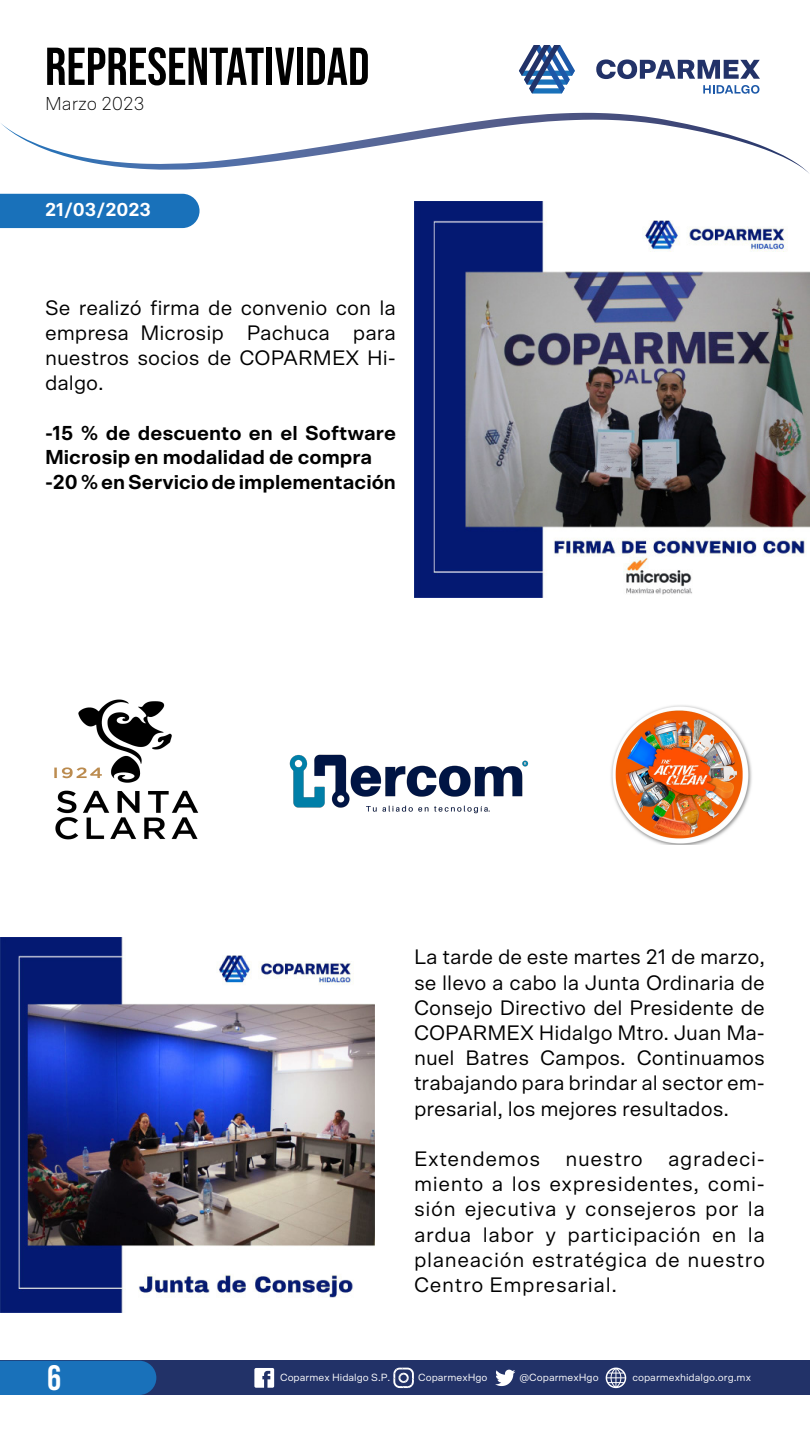
<style>
.page{position:relative;width:810px;height:1440px;background:#fff}
.page>*{position:absolute;margin:0;border:0;box-sizing:border-box;transform-origin:0 0}
.t1{font:53.25px "Bebas Neue";color:#000}
.t2{font:35.25px "Bebas Neue";color:#fff}
.t3{font:21px/25.2px "Scto Grotesk A";color:#000;text-align:justify}
.t4{font:700 20.25px/24.3px "Scto Grotesk A";color:#000}
.t5{font:700 18.75px "Scto Grotesk A";color:#fff}
.t6{font:100 18.75px "Scto Grotesk A";color:#000}
.t7{font:10.5px "Scto Grotesk A";color:#fff}
</style>
<div class="page">
<div style="left:0;top:1361px;width:810px;height:34px;background:#223268"></div>
<div style="left:0;top:1361px;width:156px;height:34px;background:#1971ba"></div>
<svg style="left:393px;top:1368px;width:21px;height:20px"></svg>
<svg style="left:254px;top:1368px;width:20px;height:20px"></svg>
<svg style="left:495px;top:1370px;width:20px;height:16px"></svg>
<svg style="left:606px;top:1368px;width:20px;height:20px"></svg>
<svg style="left:1px;top:113px;width:808px;height:60px"></svg>
<svg style="left:519px;top:45px;width:56px;height:49px"></svg>
<svg style="left:596px;top:59px;width:164px;height:20px"></svg>
<svg style="left:703px;top:85px;width:56px;height:9px"></svg>
<div style="left:0;top:194px;width:200px;height:34px;background:#1971ba"></div>
<img style="left:414px;top:201px;width:396px;height:396px">
<img style="left:0;top:938px;width:375px;height:375px">
<img style="left:54px;top:699px;width:145px;height:141px">
<img style="left:611px;top:705px;width:141px;height:139px">
<img style="left:254px;top:754px;width:275px;height:185px">
<p class="t1" style="left:45px;top:36px;width:326px">REPRESENTATIVIDAD</p>
<p class="t6" style="left:45px;top:92px;width:101px">Marzo 2023</p>
<p class="t5" style="left:45px;top:198px;width:107px">21/03/2023</p>
<p class="t3" style="left:45px;top:295px;width:353px">Se realizó firma de convenio con la empresa Microsip Pachuca para nuestros socios de COPARMEX Hi&shy;dalgo.</p>
<p class="t4" style="left:45px;top:420px;width:353px">-15 % de descuento en el Software<br>Microsip en modalidad de compra</p>
<p class="t4" style="left:45px;top:470px;width:352px">-20 % en Servicio de implementación</p>
<p class="t3" style="left:414px;top:944px;width:353px">La tarde de este martes 21 de marzo, se llevo a cabo la Junta Ordinaria de Consejo Directivo del Presidente de COPARMEX Hidalgo Mtro. Juan Ma&shy;nuel Batres Campos. Continuamos trabajando para brindar al sector em&shy;presarial, los mejores resultados.</p>
<p class="t3" style="left:414px;top:1146px;width:353px">Extendemos nuestro agradeci&shy;miento a los expresidentes, comi&shy;sión ejecutiva y consejeros por la ardua labor y participación en la planeación estratégica de nuestro Centro Empresarial.</p>
<h2 class="t2" style="left:47px;top:1358px;width:16px">6</h2>
<p class="t7" style="left:280px;top:1371px;width:112px">Coparmex Hidalgo S.P.</p>
<p class="t7" style="left:418px;top:1371px;width:71px">CoparmexHgo</p>
<p class="t7" style="left:519px;top:1371px;width:81px">@CoparmexHgo</p>
<p class="t7" style="left:632px;top:1371px;width:120px">coparmexhidalgo.org.mx</p>
</div>
